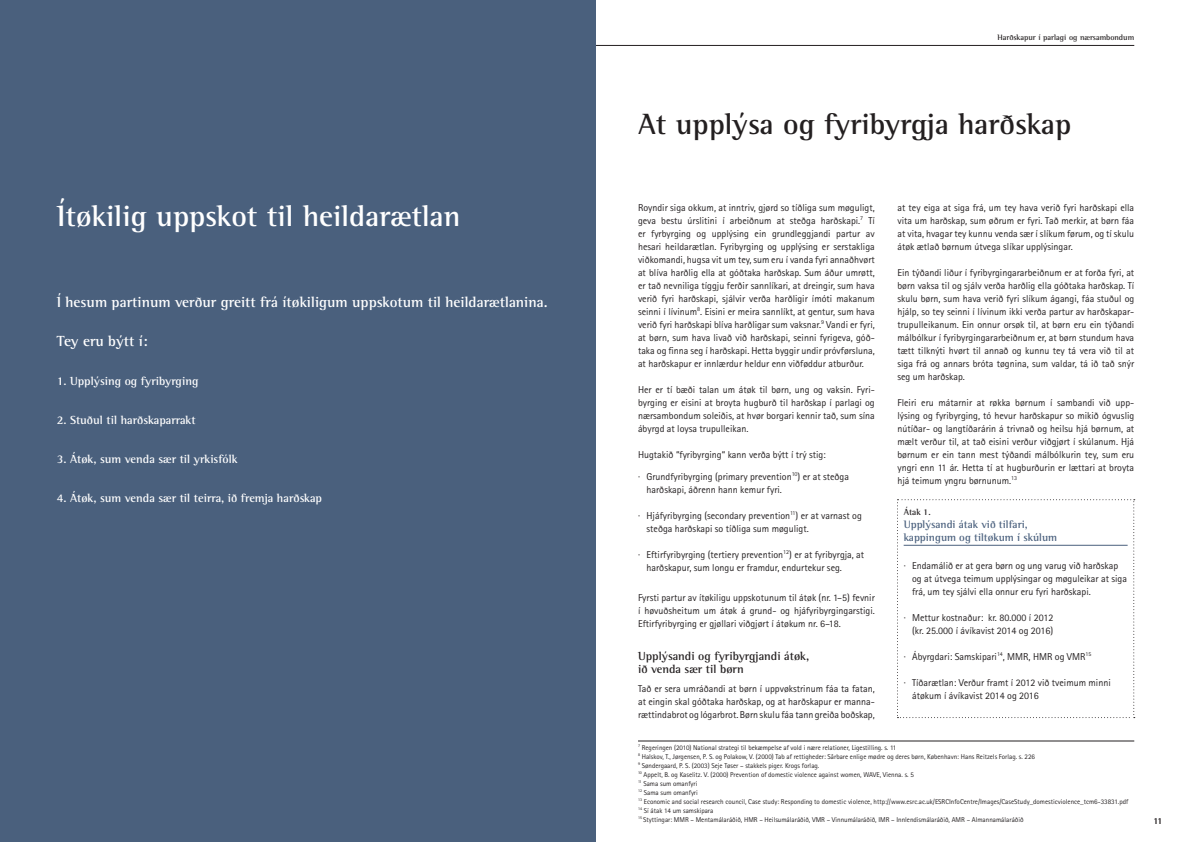
<style>
.page{position:relative;width:1191px;height:842px;background:#fff}
.page>*{position:absolute;margin:0;border:0;box-sizing:border-box;transform-origin:0 0}
.t1{font:700 30px "Rotis Semi Serif";color:#fff}
.t2{font:700 30px "Rotis Semi Serif";color:#231f20}
.t3{font:700 15px "Rotis Semi Serif";color:#fff}
.t4{font:700 12px "Rotis Semi Serif";color:#fff}
.t5{font:700 12px/13px "Rotis Semi Serif";color:#231f20}
.t6{font:700 11px/13px "Rotis Semi Serif";color:#4a607d}
.t7{font:10px/13px "Rotis Sans Serif";color:#231f20;text-align:justify}
.t8{font:700 9px "Rotis Semi Serif";color:#231f20}
.t9{font:800 9px "Rotis Semi Sans";color:#231f20}
.t10{font:700 8px "Rotis Semi Serif";color:#231f20}
.t11{font:7px/9px "Rotis Sans Serif";color:#231f20}
</style>
<div class="page">
<hr style="left:595px;top:45px;width:539px;height:1px;background:#231f20">
<svg style="left:897px;top:499px;width:237px;height:219px"></svg>
<hr style="left:638px;top:741px;width:496px;height:1px;background:#231f20">
<div style="left:0;top:0;width:595px;height:842px;background:#4a607d"></div>
<h1 class="t1" style="left:57px;top:198px;width:405px">Ítøkilig uppskot til heildarætlan</h1>
<h2 class="t3" style="left:57px;top:293px;width:492px">Í hesum partinum verður greitt frá ítøkiligum uppskotum til heildarætlanina.</h2>
<h2 class="t3" style="left:57px;top:332px;width:93px">Tey eru býtt í:</h2>
<p class="t4" style="left:57px;top:374px;width:143px">1. Upplýsing og fyribyrging</p>
<p class="t4" style="left:57px;top:413px;width:140px">2. Stuðul til harðskaparrakt</p>
<p class="t4" style="left:57px;top:452px;width:182px">3. Átøk, sum venda sær til yrkisfólk</p>
<p class="t4" style="left:57px;top:491px;width:267px">4. Átøk, sum venda sær til teirra, ið fremja harðskap</p>
<p class="t10" style="left:997px;top:33px;width:138px">Harðskapur í parlagi og nærsambondum</p>
<h1 class="t2" style="left:638px;top:106px;width:435px">At upplýsa og fyribyrgja harðskap</h1>
<p class="t7" style="left:638px;top:201px;width:238px">Royndir siga okkum, at inntriv, gjørd so tíðliga sum møguligt, geva bestu úrslitini í arbeiðnum at steðga harðskapi.<sup>7</sup> Tí er fyrbyrging og upplýsing ein grundleggjandi partur av hesari heildarætlan. Fyribyrging og upplýsing er serstakliga viðkomandi, hugsa vit um tey, sum eru í vanda fyri annaðhvørt at blíva harðlig ella at góðtaka harðskap. Sum áður umrøtt, er tað nevniliga tíggju ferðir sannlíkari, at dreingir, sum hava verið fyri harðskapi, sjálvir verða harðligir ímóti makanum seinni í lívinum<sup>8</sup>. Eisini er meira sannlíkt, at gentur, sum hava verið fyri harðskapi blíva harðligar sum vaksnar.<sup>9</sup> Vandi er fyri, at børn, sum hava livað við harðskapi, seinni fyrigeva, góð&shy;taka og finna seg í harðskapi. Hetta byggir undir próvførsluna, at harðskapur er innlærdur heldur enn viðføddur atburður.</p>
<p class="t7" style="left:638px;top:383px;width:238px">Her er tí bæði talan um átøk til børn, ung og vaksin. Fyri&shy;byrging er eisini at broyta hugburð til harðskap í parlagi og nærsambondum soleiðis, at hvør borgari kennir tað, sum sína ábyrgd at loysa trupulleikan.</p>
<p class="t7" style="left:638px;top:448px;width:189px">Hugtakið “fyribyrging“ kann verða býtt í trý stig:</p>
<p class="t7" style="left:646px;top:470px;width:204px;text-indent:-9px">· Grundfyribyrging (primary prevention<sup>10</sup>) er at steðga harðskapi, áðrenn hann kemur fyri.</p>
<p class="t7" style="left:646px;top:509px;width:217px;text-indent:-8px">· Hjáfyribyrging (secondary prevention<sup>11</sup>) er at varnast og steðga harðskapi so tíðliga sum møguligt.</p>
<p class="t7" style="left:646px;top:548px;width:219px;text-indent:-9px">· Eftirfyribyrging (tertiery prevention<sup>12</sup>) er at fyribyrgja, at harðskapur, sum longu er framdur, endurtekur seg.</p>
<p class="t7" style="left:638px;top:591px;width:238px">Fyrsti partur av ítøkiligu uppskotunum til átøk (nr. 1–5) fevnir í høvuðsheitum um átøk á grund- og hjáfyribyrgingarstigi.<br>Eftirfyribyrging er gjøllari viðgjørt í átøkum nr. 6–18.</p>
<p class="t5" style="left:638px;top:650px;width:173px">Upplýsandi og fyribyrgjandi átøk, ið venda sær til børn</p>
<p class="t7" style="left:638px;top:682px;width:238px">Tað er sera umráðandi at børn í uppvøkstrinum fáa ta fatan, at eingin skal góðtaka harðskap, og at harðskapur er manna&shy;rættindabrot og lógarbrot. Børn skulu fáa tann greiða boðskap,</p>
<p class="t7" style="left:897px;top:201px;width:238px">at tey eiga at siga frá, um tey hava verið fyri harðskapi ella vita um harðskap, sum øðrum er fyri. Tað merkir, at børn fáa at vita, hvagar tey kunnu venda sær í slíkum førum, og tí skulu átøk ætlað børnum útvega slíkar upplýsingar.</p>
<p class="t7" style="left:897px;top:266px;width:238px">Ein týðandi liður í fyribyrgingararbeiðnum er at forða fyri, at børn vaksa til og sjálv verða harðlig ella góðtaka harðskap. Tí skulu børn, sum hava verið fyri slíkum ágangi, fáa stuðul og hjálp, so tey seinni í lívinum ikki verða partur av harðskapar&shy;trupulleikanum. Ein onnur orsøk til, at børn eru ein týðandi málbólkur í fyribyrgingararbeiðnum er, at børn stundum hava tætt tilknýti hvørt til annað og kunnu tey tá vera við til at siga frá og annars bróta tøgnina, sum valdar, tá ið tað snýr seg um harðskap.</p>
<p class="t7" style="left:897px;top:396px;width:238px">Fleiri eru mátarnir at røkka børnum í sambandi við upp&shy;lýsing og fyribyrging, tó hevur harðskapur so mikið ógvuslig nútíðar- og langtíðarárin á trivnað og heilsu hjá børnum, at mælt verður til, at tað eisini verður viðgjørt í skúlanum. Hjá børnum er ein tann mest týðandi málbólkurin tey, sum eru yngri enn 11 ár. Hetta tí at hugburðurin er lættari at broyta hjá teimum yngru børnunum.<sup>13</sup></p>
<p class="t8" style="left:903px;top:506px;width:28px">Átak 1.</p>
<p class="t6" style="left:903px;top:517px;width:155px">Upplýsandi átak við tilfari, kappingum og tiltøkum í skúlum</p>
<p class="t7" style="left:912px;top:559px;width:216px;text-align:left;text-indent:-8px">· Endamálið er at gera børn og ung varug við harðskap og at útvega teimum upplýsingar og møguleikar at siga frá, um tey sjálvi ella onnur eru fyri harðskapi.</p>
<p class="t7" style="left:903px;top:611px;width:151px;text-align:right">· Mettur kostnaður: kr. 80.000 í 2012 (kr. 25.000 í ávíkavist 2014 og 2016)</p>
<p class="t7" style="left:903px;top:650px;width:189px">· Ábyrgdari: Samskipari<sup>14</sup>, MMR, HMR og VMR<sup>15</sup></p>
<p class="t7" style="left:912px;top:676px;width:200px;text-indent:-8px">· Tíðarætlan: Verður framt í 2012 við tveimum minni átøkum í ávíkavist 2014 og 2016</p>
<p class="t11" style="left:638px;top:743px;width:492px"><sup>7</sup> Regeringen (2010) National strategi til bekæmpelse af vold i nære relationer, Ligestilling. s. 11<br><sup>8</sup> Halskov, T., Jørgensen, P. S. og Polakow, V. (2000) Tab af rettigheder: Sårbare enlige mødre og deres børn, København: Hans Reitzels Forlag. s. 226<br><sup>9</sup> Søndergaard, P. S. (2003) Seje Tøser – stakkels piger. Krogs forlag.<br><sup>10</sup> Appelt, B. og Kaselitz. V. (2000) Prevention of domestic violence against women, WAVE, Vienna. s. 5<br><sup>11</sup> Sama sum omanfyri<br><sup>12</sup> Sama sum omanfyri<br><sup>13</sup> Economic and social research council, Case study: Responding to domestic violence, http://www.esrc.ac.uk/ESRCInfoCentre/Images/CaseStudy_domesticviolence_tcm6-33831.pdf <sup>14</sup> Sí átak 14 um samskipara<br><sup>15</sup> Styttingar: MMR – Mentamálaráðið, HMR – Heilsumálaráðið, VMR – Vinnumálaráðið, IMR – Innlendismálaráðið, AMR – Almannamálaráðið</p>
<p class="t9" style="left:1153px;top:815px;width:11px">11</p>
</div>
